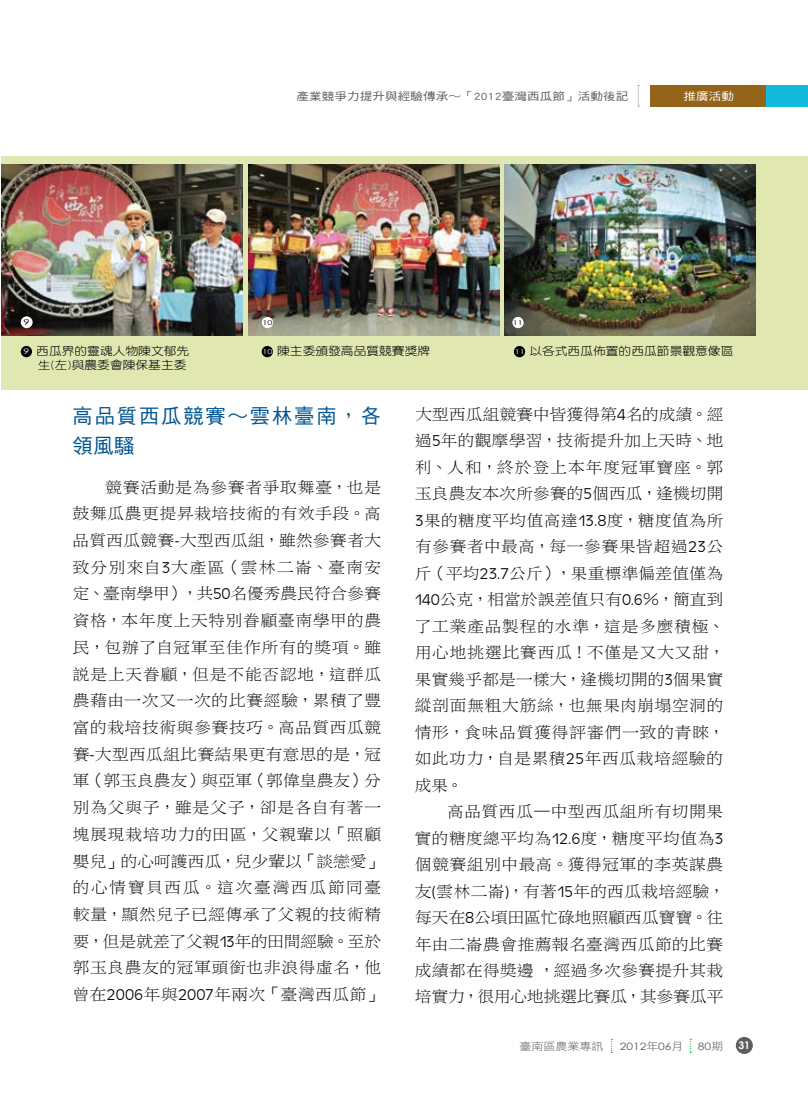
<style>
.page{position:relative;width:808px;height:1106px;background:#fff}
.page>*{position:absolute;margin:0;border:0;box-sizing:border-box;transform-origin:0 0}
.t1{font:20.25px/30px "DF Hei Std W5";letter-spacing:.095em;color:#005591}
.t2{font:16.2px/26.7px "DF Li Song Std W3";letter-spacing:.01em;color:#000;text-align:justify;scale:1.06 1}
.t3{font:11.55px/14.2px "DF Yuan Std W3";color:#000;text-align:right;scale:1.11 1}
.t4{font:10.8px "DF Hei Std W5";letter-spacing:.005em;color:#5e5c5c;scale:1.17 1}
.t5{font:10.8px "DF Hei Std W5";color:#fff;scale:1.17 1}
.t6{font:10.5px "DF Hei Std W3";color:#5e5c5c;scale:1.14 1}
.t7{font:700 10.5px "Century Gothic";color:#fff}
.t8{font:10.2px "Century Gothic";letter-spacing:-.005em;color:#5e5c5c;scale:1.19 1}
.t9{font:7.95px "Century Gothic";color:#000;scale:1.39 1}
.t10{font:6.45px "Century Gothic";color:#000;scale:1.39 1}
.s1{font-family:"Century Gothic";font-size:7.5px;color:#fff}
.s2{font-family:"Century Gothic";font-size:6.45px;color:#fff}
.s3{font-family:"DF Hei Std W3"}
.s4{font-family:"Antique Oli T Ligh"}
.s5{font-family:"DF Hei Std W3";font-size:10.5px}
</style>
<div class="page">
<div style="left:651px;top:85px;width:157px;height:21px;background:#94641a"></div>
<svg style="left:638px;top:85px;width:1px;height:22px"></svg>
<div style="left:766px;top:85px;width:42px;height:21px;background:#11b9da"></div>
<div style="left:736px;top:1037px;width:17px;height:17px;background:#5e5c5c;border-radius:50%"></div>
<div style="left:2px;top:157px;width:806px;height:233px;background:#e1e7b1"></div>
<img style="left:1px;top:164px;width:242px;height:171px">
<img style="left:248px;top:164px;width:251px;height:171px">
<img style="left:505px;top:164px;width:250px;height:171px">
<div style="left:21px;top:346px;width:11px;height:11px;background:#000;border-radius:50%"></div>
<div style="left:262px;top:346px;width:11px;height:11px;background:#000;border-radius:50%"></div>
<div style="left:514px;top:346px;width:11px;height:11px;background:#000;border-radius:50%"></div>
<div style="left:262px;top:317px;width:11px;height:11px;background:#fff;border-radius:50%"></div>
<div style="left:512px;top:317px;width:12px;height:11px;background:#fff;border-radius:50%"></div>
<div style="left:21px;top:316px;width:12px;height:12px;background:#fff;border-radius:50%"></div>
<p class="t4" style="left:296px;top:90px;width:285px">產業競爭力提升與經驗傳承〜「2012臺灣西瓜節」活動後記</p>
<p class="t5" style="left:683px;top:90px;width:45px">推廣活動</p>
<p class="t9" style="left:24px;top:317px;width:6px">9</p>
<p class="t10" style="left:262px;top:318px;width:9px">10</p>
<p class="t10" style="left:513px;top:318px;width:9px">11</p>
<p class="t3" style="left:23px;top:343px;width:151px"><span class="s1">9</span> 西瓜界的靈魂人物陳文郁先生(左)與農委會陳保基主委</p>
<p class="t3" style="left:262px;top:343px;width:153px"><span class="s2">10</span> 陳主委頒發高品質競賽獎牌</p>
<p class="t3" style="left:515px;top:343px;width:199px"><span class="s2">11</span> 以各式西瓜佈置的西瓜節景觀意像區</p>
<p class="t1" style="left:73px;top:400px;width:310px">高品質西瓜競賽〜雲林臺南，各領風騷</p>
<p class="t2" style="left:72px;top:473px;width:295px;text-align:left;text-indent:33px">競賽活動是為參賽者爭取舞臺<span class="s3">，</span>也是鼓舞瓜農更提昇栽培技術的有效手段<span class="s3">。</span>高品質西瓜競賽<span class="s4">-</span>大型西瓜組<span class="s3">，</span>雖然參賽者大致分別來自<span class="s4">3</span>大產區<span class="s3">（</span>雲林二崙<span class="s3">、</span>臺南安定<span class="s3">、</span>臺南學甲<span class="s3">），</span>共<span class="s4">50</span>名優秀農民符合參賽資格<span class="s3">，</span>本年度上天特別眷顧臺南學甲的農民<span class="s3">，</span>包辦了自冠軍至佳作所有的獎項<span class="s3">。</span>雖說是上天眷顧<span class="s3">，</span>但是不能否認地<span class="s3">，</span>這群瓜農藉由一次又一次的比賽經驗<span class="s3">，</span>累積了豐富的栽培技術與參賽技巧<span class="s3">。</span>高品質西瓜競賽<span class="s4">-</span>大型西瓜組比賽結果更有意思的是<span class="s3">，</span>冠軍<span class="s3">（</span>郭玉良農友<span class="s3">）</span>與亞軍<span class="s3">（</span>郭偉皇農友<span class="s3">）</span>分別為父與子<span class="s3">，</span>雖是父子<span class="s3">，</span>卻是各自有著一塊展現栽培功力的田區<span class="s3">，</span>父親輩以<span class="s3">「</span>照顧嬰兒<span class="s3">」</span>的心呵護西瓜<span class="s3">，</span>兒少輩以<span class="s3">「</span>談戀愛<span class="s3">」</span>的心情寶貝西瓜<span class="s3">。</span>這次臺灣西瓜節同臺較量<span class="s3">，</span>顯然兒子已經傳承了父親的技術精要<span class="s3">，</span>但是就差了父親<span class="s4">13</span>年的田間經驗<span class="s3">。</span>至於郭玉良農友的冠軍頭銜也非浪得虛名<span class="s3">，</span>他曾在<span class="s4">2006</span>年與<span class="s4">2007</span>年兩次<span class="s3">「</span>臺灣西瓜節<span class="s3">」</span></p>
<p class="t2" style="left:414px;top:400px;width:295px">大型西瓜組競賽中皆獲得第<span class="s4">4</span>名的成績<span class="s3">。</span>經過<span class="s4">5</span>年的觀摩學習<span class="s3">，</span>技術提升加上天時<span class="s3">、</span>地利<span class="s3">、</span>人和<span class="s3">，</span>終於登上本年度冠軍寶座<span class="s3">。</span>郭玉良農友本次所參賽的<span class="s4">5</span>個西瓜<span class="s3">，</span>逢機切開<span class="s4">3</span>果的糖度平均值高達<span class="s4">13.8</span>度<span class="s3">，</span>糖度值為所有參賽者中最高<span class="s3">，</span>每一參賽果皆超過<span class="s4">23</span>公斤<span class="s3">（</span>平均<span class="s4">23.7</span>公斤<span class="s3">），</span>果重標準偏差值僅為<span class="s4">140</span>公克<span class="s3">，</span>相當於誤差值只有<span class="s4">0.6</span><span class="s3">％，</span>簡直到了工業產品製程的水準<span class="s3">，</span>這是多麼積極<span class="s3">、</span>用心地挑選比賽西瓜<span class="s3">！</span>不僅是又大又甜<span class="s3">，</span>果實幾乎都是一樣大<span class="s3">，</span>逢機切開的<span class="s4">3</span>個果實縱剖面無粗大筋絲<span class="s3">，</span>也無果肉崩塌空洞的情形<span class="s3">，</span>食味品質獲得評審們一致的青睞<span class="s3">，</span>如此功力<span class="s3">，</span>自是累積<span class="s4">25</span>年西瓜栽培經驗的成果<span class="s3">。</span></p>
<p class="t2" style="left:415px;top:797px;width:295px;text-indent:33px">高品質西瓜<span class="s3">—</span>中型西瓜組所有切開果實的糖度總平均為<span class="s4">12.6</span>度<span class="s3">，</span>糖度平均值為<span class="s4">3</span>個競賽組別中最高<span class="s3">。</span>獲得冠軍的李英謀農友<span class="s4">(</span>雲林二崙<span class="s4">)</span><span class="s3">，</span>有著<span class="s4">15</span>年的西瓜栽培經驗<span class="s3">，</span>每天在<span class="s4">8</span>公頃田區忙碌地照顧西瓜寶寶<span class="s3">。</span>往年由二崙農會推薦報名臺灣西瓜節的比賽成績都在得獎邊<span class="s3">，</span>經過多次參賽提升其栽培實力<span class="s3">，</span>很用心地挑選比賽瓜<span class="s3">，</span>其參賽瓜平</p>
<p class="t6" style="left:519px;top:1040px;width:75px">臺南區農業專訊</p>
<p class="t8" style="left:620px;top:1039px;width:55px">2012<span class="s5">年</span>06<span class="s5">月</span></p>
<p class="t8" style="left:698px;top:1039px;width:23px">80<span class="s5">期</span></p>
<p class="t7" style="left:738px;top:1038px;width:13px">31</p>
</div>
